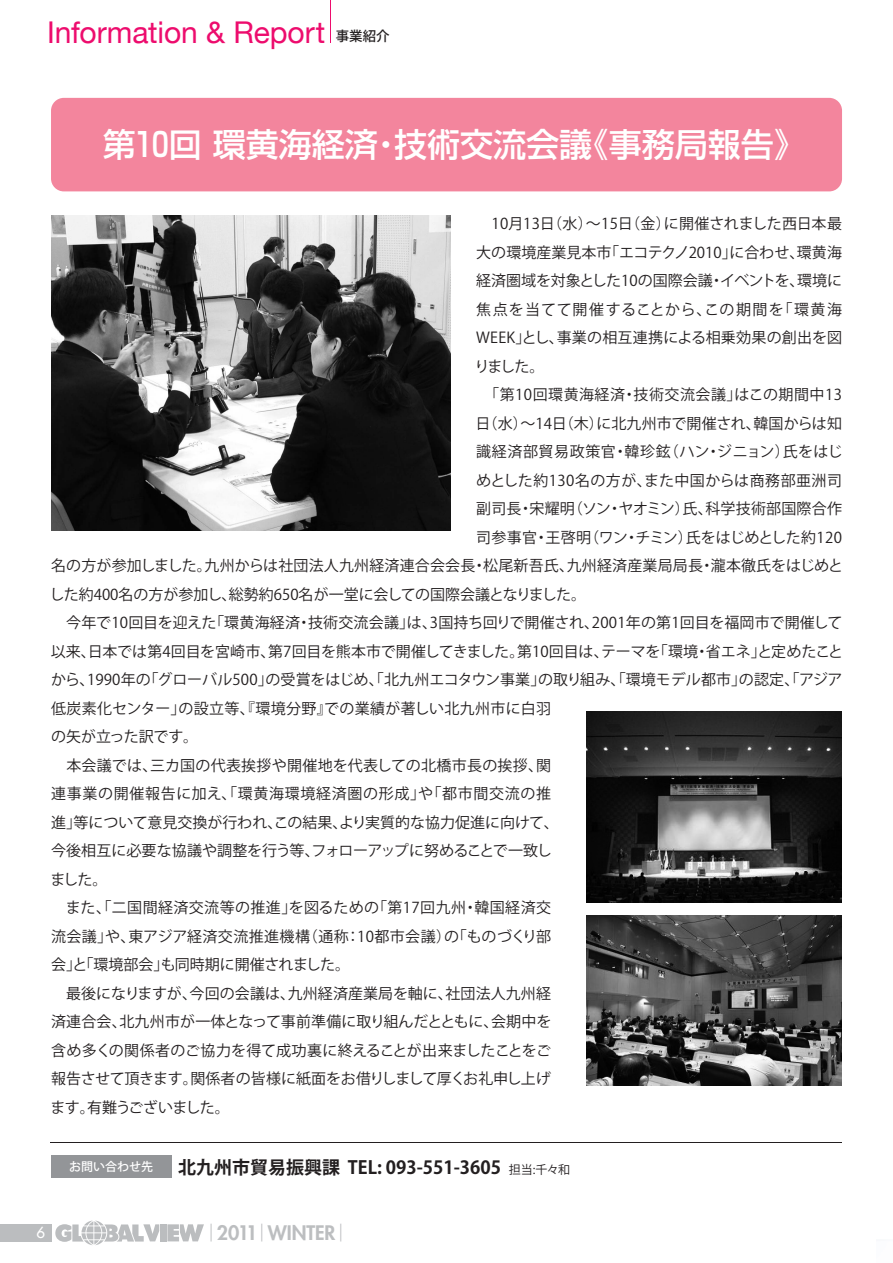
<style>
.page{position:relative;width:893px;height:1263px;background:#fff}
.page>*{position:absolute;margin:0;border:0;box-sizing:border-box;transform-origin:0 0}
.t1{font:33px "Shin Go Pro Medium 90 pv RKSJ H";color:#fff}
.t2{font:30px "Helvetica Neue";color:#ed0c6d}
.t3{font:800 19.5px "Futura";letter-spacing:-.01em;color:#bcbec0}
.t4{font:18px "Koz Go Pro Bold 90 pv RKSJ H";color:#231f20}
.t5{font:15px/28.5px "Koz Go Std Regular 90 pv RKSJ H";letter-spacing:.01em;color:#231f20;text-align:justify}
.t6{font:15px "Koz Go Std Regular 90 pv RKSJ H";letter-spacing:-.01em;color:#231f20}
.t7{font:15px "Koz Go Std Regular 90 pv RKSJ H";letter-spacing:.03em;color:#231f20}
.t8{font:15px "Koz Go Std Regular 90 pv RKSJ H";letter-spacing:-.015em;color:#231f20}
.t9{font:15px "Koz Go Std Regular 90 pv RKSJ H";letter-spacing:.045em;color:#231f20}
.t10{font:15px "Koz Go Std Regular 90 pv RKSJ H";letter-spacing:.04em;color:#231f20}
.t11{font:15px "Koz Go Std Regular 90 pv RKSJ H";letter-spacing:-.04em;color:#231f20}
.t12{font:15px "Futura";color:#fff}
.t13{font:13.5px "Koz Go Pro Medium 90 pv RKSJ H";color:#231f20}
.t14{font:12px "Koz Go Pro Medium 90 pv RKSJ H";color:#fff}
.s1{font-family:"Koz Go Pro Regular 90 pv RKSJ H";font-size:12px}
.s2{font-family:"Hira Kaku Pro W3 90 pv RKSJ H";font-weight:400}
</style>
<div class="page">
<div style="left:0;top:1224px;width:51px;height:18px;background:#bbbdbf"></div>
<div style="left:160px;top:1224px;width:6px;height:17px;background:#bbbdbf"></div>
<svg style="left:167px;top:1224px;width:37px;height:17px"></svg>
<svg style="left:55px;top:1221px;width:104px;height:24px"></svg>
<div style="left:51px;top:1155px;width:121px;height:23px;background:#939598"></div>
<hr style="left:330px;top:0;width:1px;height:43px;background:#ed0c6d">
<div style="left:51px;top:98px;width:791px;height:93px;background:#f3859d;border-radius:13px"></div>
<hr style="left:51px;top:1142px;width:791px;height:1px;background:#231f20">
<img style="left:587px;top:916px;width:255px;height:169px">
<img style="left:587px;top:711px;width:255px;height:192px">
<img style="left:51px;top:216px;width:400px;height:314px">
<h2 class="t2" style="left:47px;top:14px;width:279px">Information &amp; Report</h2>
<p class="t13" style="left:336px;top:31px;width:55px">事業紹介</p>
<h1 class="t1" style="left:103px;top:132px;width:705px">第10回 環黄海経済・技術交流会議《事務局報告》</h1>
<p class="t5" style="left:474px;top:211px;width:369px">　10月13日（水）～15日（金）に開催されました西日本最大の環境産業見本市「エコテクノ2010」に合わせ、環黄海経済圏域を対象とした10の国際会議・イベントを、環境に焦点を当てて開催することから、この期間を「環黄海WEEK」とし、事業の相互連携による相乗効果の創出を図りました。</p>
<p class="t7" style="left:484px;top:389px;width:359px">「第10回環黄海経済・技術交流会議」はこの期間中13</p>
<p class="t5" style="left:476px;top:411px;width:368px">日（水）～14日（木）に北九州市で開催され、韓国からは知</p>
<p class="t10" style="left:476px;top:446px;width:368px">識経済部貿易政策官・韓珍鉉（ハン・ジニョン）氏をはじ</p>
<p class="t7" style="left:476px;top:474px;width:367px">めとした約130名の方が、また中国からは商務部亜洲司</p>
<p class="t5" style="left:476px;top:496px;width:367px">副司長・宋耀明（ソン・ヤオミン）氏、科学技術部国際合作</p>
<p class="t5" style="left:476px;top:525px;width:367px">司参事官・王啓明（ワン・チミン）氏をはじめとした約120</p>
<p class="t5" style="left:51px;top:553px;width:794px">名の方が参加しました。九州からは社団法人九州経済連合会会長・松尾新吾氏、九州経済産業局局長・瀧本徹氏をはじめと</p>
<p class="t5" style="left:50px;top:582px;width:538px">した約400名の方が参加し、総勢約650名が一堂に会しての国際会議となりました。</p>
<p class="t5" style="left:51px;top:610px;width:793px">　今年で10回目を迎えた「環黄海経済・技術交流会議」は、3国持ち回りで開催され、2001年の第1回目を福岡市で開催して</p>
<p class="t6" style="left:51px;top:645px;width:794px">以来、日本では第4回目を宮崎市、第7回目を熊本市で開催してきました。第10回目は、テーマを「環境・省エネ」と定めたこと</p>
<p class="t5" style="left:51px;top:667px;width:793px">から、1990年の「グローバル500」の受賞をはじめ、「北九州エコタウン事業」の取り組み、「環境モデル都市」の認定、「アジア</p>
<p class="t5" style="left:51px;top:696px;width:501px">低炭素化センター」の設立等、『環境分野』での業績が著しい北九州市に白羽</p>
<p class="t5" style="left:51px;top:724px;width:149px">の矢が立った訳です。</p>
<p class="t5" style="left:51px;top:753px;width:501px">　本会議では、三カ国の代表挨拶や開催地を代表しての北橋市長の挨拶、関</p>
<p class="t9" style="left:51px;top:788px;width:501px">連事業の開催報告に加え、「環黄海環境経済圏の形成」や「都市間交流の推</p>
<p class="t5" style="left:51px;top:810px;width:509px">進」等について意見交換が行われ、この結果、より実質的な協力促進に向けて、</p>
<p class="t5" style="left:51px;top:838px;width:502px">今後相互に必要な協議や調整を行う等、フォローアップに努めることで一致し</p>
<p class="t5" style="left:50px;top:867px;width:59px">ました。</p>
<p class="t5" style="left:51px;top:895px;width:501px">　また、「二国間経済交流等の推進」を図るための「第17回九州・韓国経済交</p>
<p class="t5" style="left:51px;top:924px;width:501px">流会議」や、東アジア経済交流推進機構（通称：10都市会議）の「ものづくり部</p>
<p class="t5" style="left:51px;top:952px;width:301px">会」と「環境部会」も同時期に開催されました。</p>
<p class="t5" style="left:51px;top:981px;width:501px">　最後になりますが、今回の会議は、九州経済産業局を軸に、社団法人九州経</p>
<p class="t5" style="left:51px;top:1009px;width:502px">済連合会、北九州市が一体となって事前準備に取り組んだとともに、会期中を</p>
<p class="t5" style="left:51px;top:1038px;width:501px">含め多くの関係者のご協力を得て成功裏に終えることが出来ましたことをご</p>
<p class="t8" style="left:51px;top:1073px;width:501px">報告させて頂きます。関係者の皆様に紙面をお借りしまして厚くお礼申し上げ</p>
<p class="t11" style="left:50px;top:1101px;width:181px">ます。有難うございました。</p>
<p class="t12" style="left:36px;top:1225px;width:10px">6</p>
<p class="t14" style="left:69px;top:1162px;width:85px">お問い合わせ先</p>
<p class="t4" style="left:178px;top:1160px;width:393px">北九州市貿易振興課 TEL: 093-551-3605 <span class="s1">担当:千々和</span></p>
<h3 class="t3" style="left:201px;top:1224px;width:151px"><span class="s2">｜</span>2011<span class="s2">｜</span>WINTER<span class="s2">｜</span></h3>
</div>
